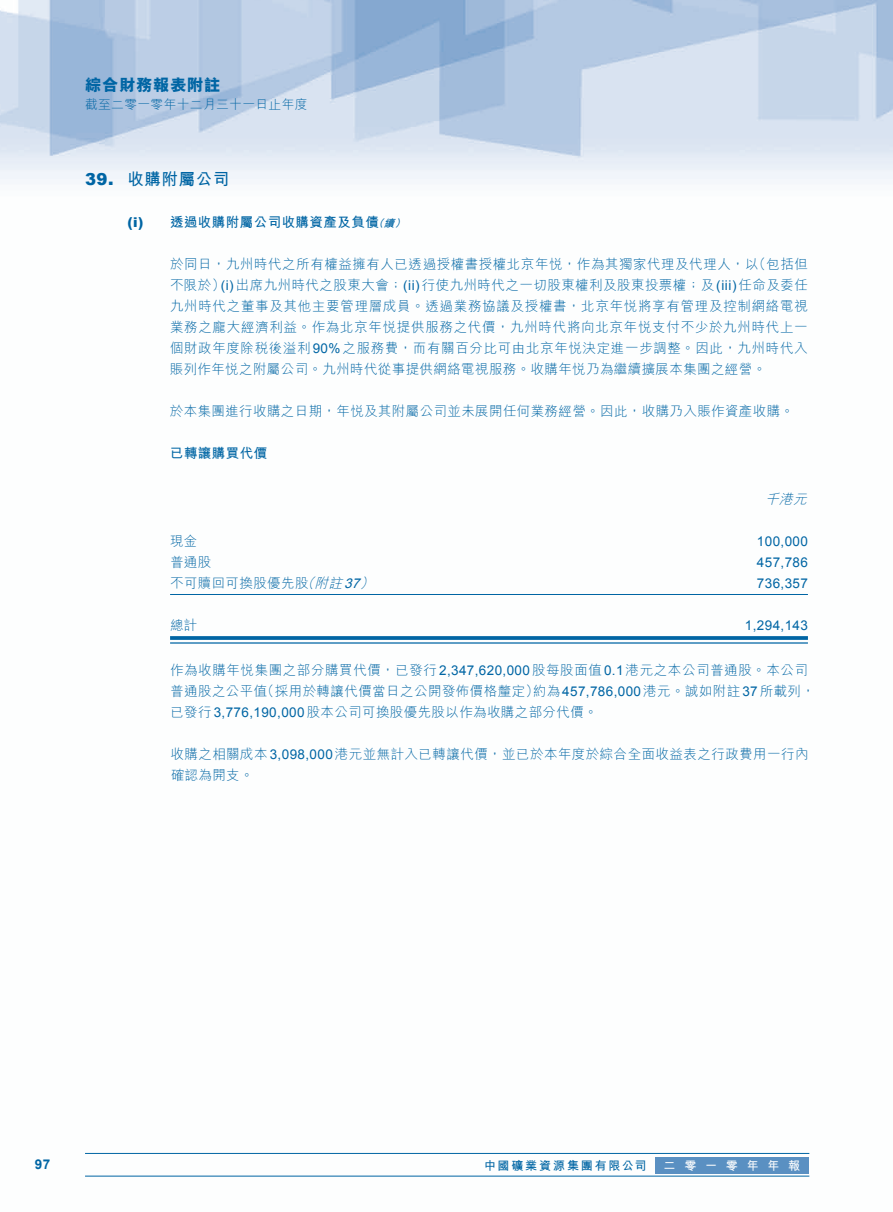
<style>
.page{position:relative;width:893px;height:1212px;background:#fff}
.page>*{position:absolute;margin:0;border:0;box-sizing:border-box;transform-origin:0 0}
.t1{font:800 16.5px "M Hei HK";letter-spacing:.03em;color:#0065a4}
.t2{font:700 16.5px "M Hei HK";letter-spacing:.035em;color:#0065a4}
.t3{font:900 16.5px "Arial";color:#0065a4}
.t4{font:300 13.5px/21px "M Hei HK";letter-spacing:.03em;color:#0065a4}
.t5{font:13.5px "Arial";letter-spacing:.03em;color:#0065a4}
.t6{font:700 13.5px "M Hei HK";letter-spacing:.035em;color:#0065a4}
.t7{font:italic 300 13.5px "M Hei HK";color:#0065a4}
.t8{font:900 13.5px "Arial";color:#0065a4}
.t9{font:700 13.5px "Arial";color:#0065a4}
.t10{font:italic 13.5px "Arial";color:#0065a4}
.t11{font:300 12.75px "M Hei HK";letter-spacing:.03em;color:#0065a4}
.t12{font:700 12px "M Hei HK";letter-spacing:.145em;color:#0065a4}
.t13{font:700 12px "M Hei HK";color:#fff}
.t14{font:italic 700 10.5px "M Hei HK";color:#0065a4}
.s1{font-family:"Arial";font-weight:400}
.s2{font-style:italic}
</style>
<div class="page">
<img style="left:0;top:0;width:893px;height:1177px">
<hr style="left:85px;top:1153px;width:724px;height:1px;background:#0065a4">
<hr style="left:85px;top:1176px;width:724px;height:1px;background:#0065a4">
<div style="left:656px;top:1157px;width:153px;height:16px;background:#5a90c2"></div>
<hr style="left:170px;top:594px;width:638px;height:1px;background:#0065a4">
<svg style="left:170px;top:636px;width:638px;height:4px;background:#0f6ea9"></svg>
<hr style="left:170px;top:642px;width:638px;height:2px;background:#0065a4">
<p class="t1" style="left:85px;top:74px;width:137px">綜合財務報表附註</p>
<p class="t11" style="left:85px;top:96px;width:224px">截至二零一零年十二月三十一日止年度</p>
<p class="t3" style="left:85px;top:167px;width:30px">39.</p>
<p class="t2" style="left:128px;top:167px;width:103px">收購附屬公司</p>
<p class="t8" style="left:128px;top:212px;width:17px">)i(</p>
<p class="t6" style="left:170px;top:212px;width:210px">透過收購附屬公司收購資產及負債</p>
<p class="t14" style="left:373px;top:215px;width:16px">（</p>
<p class="t14" style="left:395px;top:215px;width:16px">(</p>
<p class="t14" style="left:384px;top:215px;width:16px">續</p>
<p class="t4" style="left:170px;top:253px;width:640px;text-align:justify">於同日，九州時代之所有權益擁有人已透過授權書授權北京年悅，作為其獨家代理及代理人，（以包括但不限於）<span class="s1">( )i</span> 出席九州時代之股東大會；<span class="s1">( )i i</span> 行使九州時代之一切股東權利及股東投票權；及<span class="s1">(iii)</span>任命及委任九州時代之董事及其他主要管理層成員。透過業務協議及授權書，北京年悅將享有管理及控制網絡電視業務之龐大經濟利益。作為北京年悅提供服務之代價，九州時代將向北京年悅支付不少於九州時代上一個財政年度除稅後溢利<span class="s1">90%</span>之服務費，而有關百分比可由北京年悅決定進一步調整。因此，九州時代入賬列作年悅之附屬公司。九州時代從事提供網絡電視服務。收購年悅乃為繼續擴展本集團之經營。</p>
<p class="t4" style="left:170px;top:400px;width:626px">於本集團進行收購之日期，年悅及其附屬公司並未展開任何業務經營。因此，收購乃入賬作資產收購。</p>
<p class="t6" style="left:170px;top:443px;width:99px">已轉讓購買代價</p>
<p class="t7" style="left:765px;top:490px;width:48px">千港元</p>
<p class="t5" style="left:757px;top:532px;width:53px">100,000</p>
<p class="t4" style="left:170px;top:530px;width:29px">現金</p>
<p class="t4" style="left:170px;top:551px;width:43px">普通股</p>
<p class="t5" style="left:757px;top:553px;width:53px">457,786</p>
<p class="t7" style="left:301px;top:574px;width:20px">（</p>
<p class="t7" style="left:360px;top:574px;width:20px">(</p>
<p class="t4" style="left:170px;top:572px;width:178px">不可贖回可換股優先股<span class="s2">附註</span></p>
<p class="t10" style="left:344px;top:574px;width:22px">37</p>
<p class="t5" style="left:757px;top:574px;width:53px">736,357</p>
<p class="t4" style="left:170px;top:614px;width:29px">總計</p>
<p class="t4" style="left:533px;top:659px;width:284px;text-indent:-363px">作為收購年悅集團之部分購買代價，已發行<span class="s1">2,347,620,000</span>股每股面值<span class="s1">0.1</span>港元之本公司普通股。本公司約為<span class="s1">457,786,000</span>港元。誠如附註<span class="s1">37</span>所載列，</p>
<p class="t5" style="left:745px;top:616px;width:65px">1,294,143</p>
<p class="t4" style="left:261px;top:680px;width:280px">（採用於轉讓代價當日之公開發佈價格釐定）</p>
<p class="t4" style="left:170px;top:680px;width:429px">普通股之公平值<br>已發行<span class="s1">3,776,190,000</span>股本公司可換股優先股以作為收購之部分代價。</p>
<p class="t4" style="left:171px;top:743px;width:640px">收購之相關成本<span class="s1">3,098,000</span>港元並無計入已轉讓代價，並已於本年度於綜合全面收益表之行政費用一行內確認為開支。</p>
<p class="t9" style="left:35px;top:1155px;width:17px">97</p>
<p class="t12" style="left:484px;top:1156px;width:164px">中國礦業資源集團有限公司</p>
<p class="t13" style="left:664px;top:1156px;width:13px">二</p>
<p class="t13" style="left:684px;top:1156px;width:13px">零</p>
<p class="t13" style="left:705px;top:1156px;width:13px">一</p>
<p class="t13" style="left:726px;top:1156px;width:13px">零</p>
<p class="t13" style="left:747px;top:1156px;width:13px">年</p>
<p class="t13" style="left:767px;top:1156px;width:13px">年</p>
<p class="t13" style="left:788px;top:1156px;width:13px">報</p>
</div>
